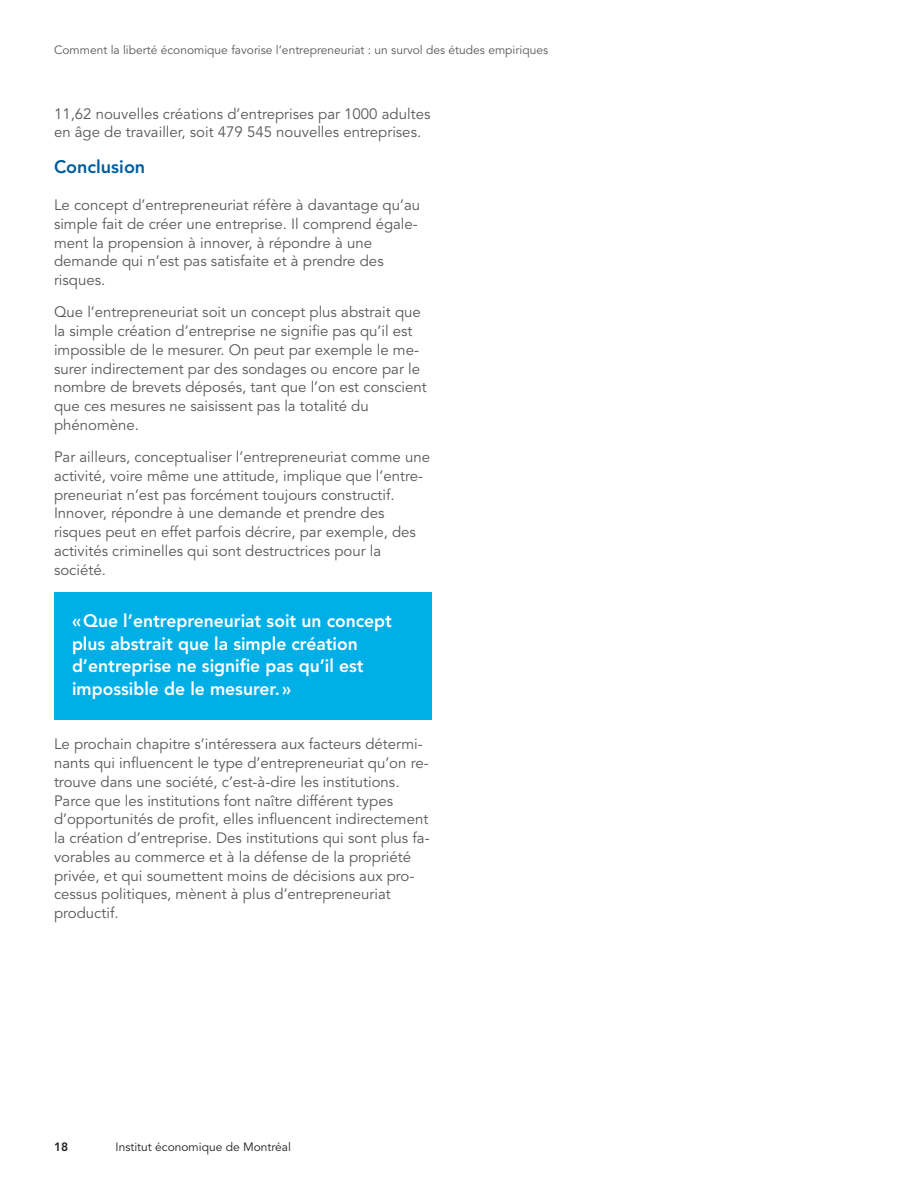
<style>
.page{position:relative;width:918px;height:1188px;background:#fff}
.page>*{position:absolute;margin:0;border:0;box-sizing:border-box;transform-origin:0 0}
.t1{font:800 18px/22.5px "Avenir LT Std";color:#fff}
.t2{font:800 18px "Avenir LT Std";color:#005d9c}
.t3{font:15px/18.8px "Avenir LT Std";color:#57585a}
.t4{font:12px "Avenir LT Std";color:#57585a}
.t5{font:12px "Avenir LT Std";color:#231f20}
.t6{font:800 12px "Avenir LT Std";color:#231f20}
</style>
<div class="page">
<div style="left:54px;top:592px;width:378px;height:128px;background:#00afe6"></div>
<p class="t4" style="left:54px;top:43px;width:496px">Comment la liberté économique favorise l’entrepreneuriat : un survol des études empiriques</p>
<p class="t3" style="left:54px;top:105px;width:378px">11,62 nouvelles créations d’entreprises par 1000 adultes en âge de travailler, soit 479 545 nouvelles entreprises.</p>
<p class="t2" style="left:54px;top:156px;width:93px">Conclusion</p>
<p class="t3" style="left:54px;top:196px;width:368px">Le concept d’entrepreneuriat réfère à davantage qu’au simple fait de créer une entreprise. Il comprend égale&shy;ment la propension à innover, à répondre à une demande qui n’est pas satisfaite et à prendre des risques.</p>
<p class="t3" style="left:54px;top:303px;width:374px">Que l’entrepreneuriat soit un concept plus abstrait que la simple création d’entreprise ne signifie pas qu’il est impossible de le mesurer. On peut par exemple le me&shy;surer indirectement par des sondages ou encore par le nombre de brevets déposés, tant que l’on est conscient que ces mesures ne saisissent pas la totalité du phénomène.</p>
<p class="t3" style="left:54px;top:448px;width:378px">Par ailleurs, conceptualiser l’entrepreneuriat comme une activité, voire même une attitude, implique que l’entre&shy;preneuriat n’est pas forcément toujours constructif.<br>Innover, répondre à une demande et prendre des risques peut en effet parfois décrire, par exemple, des activités criminelles qui sont destructrices pour la société.</p>
<p class="t1" style="left:72px;top:610px;width:322px">«Que l’entrepreneuriat soit un concept plus abstrait que la simple création d’entreprise ne signifie pas qu’il est impossible de le mesurer.»</p>
<p class="t3" style="left:54px;top:735px;width:377px">Le prochain chapitre s’intéressera aux facteurs détermi&shy;nants qui influencent le type d’entrepreneuriat qu’on re&shy;trouve dans une société, c’est-à-dire les institutions.<br>Parce que les institutions font naître différent types d’opportunités de profit, elles influencent indirectement la création d’entreprise. Des institutions qui sont plus fa&shy;vorables au commerce et à la défense de la propriété privée, et qui soumettent moins de décisions aux pro&shy;cessus politiques, mènent à plus d’entrepreneuriat productif.</p>
<p class="t6" style="left:54px;top:1140px;width:16px">18</p>
<p class="t5" style="left:116px;top:1140px;width:177px">Institut économique de Montréal</p>
</div>
